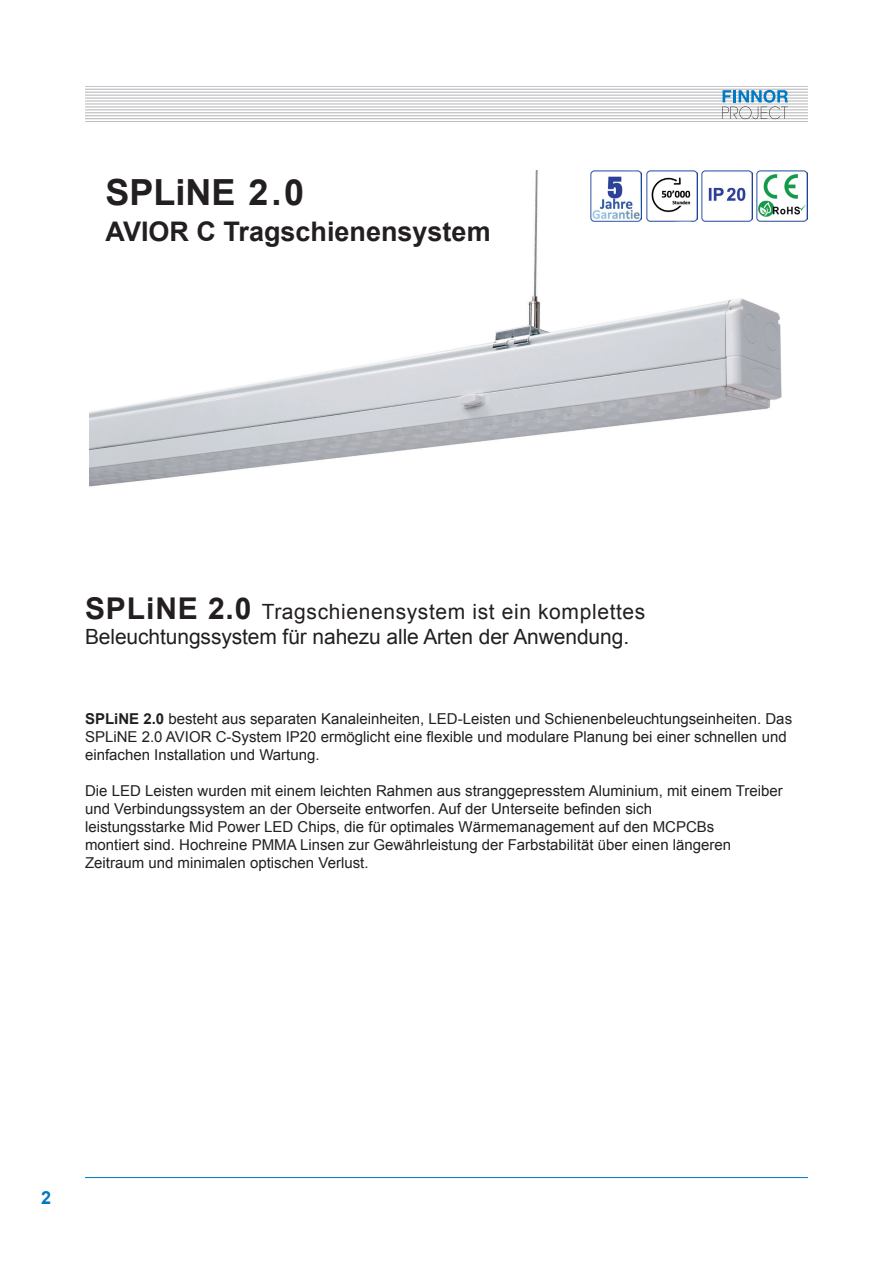
<style>
.page{position:relative;width:893px;height:1263px;background:#fff}
.page>*{position:absolute;margin:0;border:0;box-sizing:border-box;transform-origin:0 0}
.t1{font:700 36px "Arial";color:#231f20}
.t2{font:700 27px "Arial";color:#231f20}
.t3{font:21px/25.5px "Arial";letter-spacing:-.005em;color:#231f20}
.t4{font:700 18px "Arial";color:#0078c0}
.t5{font:15px/18px "Arial";color:#231f20}
.s1{font-weight:700;font-size:30px}
.s2{font-weight:700}
</style>
<div class="page">
<hr style="left:85px;top:118px;width:723px;height:1px;background:#b2b3b7">
<hr style="left:85px;top:116px;width:723px;height:1px;background:#b2b3b7">
<hr style="left:85px;top:113px;width:723px;height:1px;background:#b2b3b7">
<hr style="left:85px;top:110px;width:723px;height:1px;background:#b2b3b7">
<hr style="left:85px;top:107px;width:723px;height:1px;background:#b2b3b7">
<hr style="left:85px;top:104px;width:723px;height:1px;background:#b2b3b7">
<hr style="left:85px;top:101px;width:723px;height:1px;background:#b2b3b7">
<hr style="left:85px;top:98px;width:723px;height:1px;background:#b2b3b7">
<hr style="left:85px;top:95px;width:723px;height:1px;background:#b2b3b7">
<hr style="left:85px;top:92px;width:723px;height:1px;background:#b2b3b7">
<hr style="left:85px;top:89px;width:723px;height:1px;background:#b2b3b7">
<hr style="left:85px;top:86px;width:723px;height:1px;background:#b2b3b7">
<hr style="left:85px;top:121px;width:723px;height:1px;background:#b2b3b7">
<svg style="left:722px;top:90px;width:66px;height:29px"></svg>
<hr style="left:85px;top:1177px;width:723px;height:1px;background:#0078c0">
<img style="left:89px;top:170px;width:693px;height:317px">
<img style="left:591px;top:170px;width:51px;height:51px">
<img style="left:646px;top:170px;width:51px;height:51px">
<img style="left:701px;top:170px;width:51px;height:51px">
<img style="left:757px;top:170px;width:51px;height:51px">
<h1 class="t1" style="left:106px;top:169px;width:200px">SPLiNE 2.0</h1>
<h2 class="t2" style="left:106px;top:214px;width:387px">AVIOR C Tragschienensystem</h2>
<h3 class="t3" style="left:85px;top:599px;width:562px"><span class="s1">SPLiNE 2.0</span> Tragschienensystem ist ein komplettes<br>Beleuchtungssystem für nahezu alle Arten der Anwendung.</h3>
<p class="t5" style="left:85px;top:710px;width:709px"><span class="s2">SPLiNE 2.0</span> besteht aus separaten Kanaleinheiten, LED-Leisten und Schienenbeleuchtungseinheiten. Das<br>SPLiNE 2.0 AVIOR C-System IP20 ermöglicht eine flexible und modulare Planung bei einer schnellen und einfachen Installation und Wartung.</p>
<p class="t5" style="left:85px;top:782px;width:699px">Die LED Leisten wurden mit einem leichten Rahmen aus stranggepresstem Aluminium, mit einem Treiber und Verbindungssystem an der Oberseite entworfen. Auf der Unterseite befinden sich<br>leistungsstarke Mid Power LED Chips, die für optimales Wärmemanagement auf den MCPCBs<br>montiert sind. Hochreine PMMA Linsen zur Gewährleistung der Farbstabilität über einen längeren Zeitraum und minimalen optischen Verlust.</p>
<p class="t4" style="left:41px;top:1185px;width:12px">2</p>
</div>
